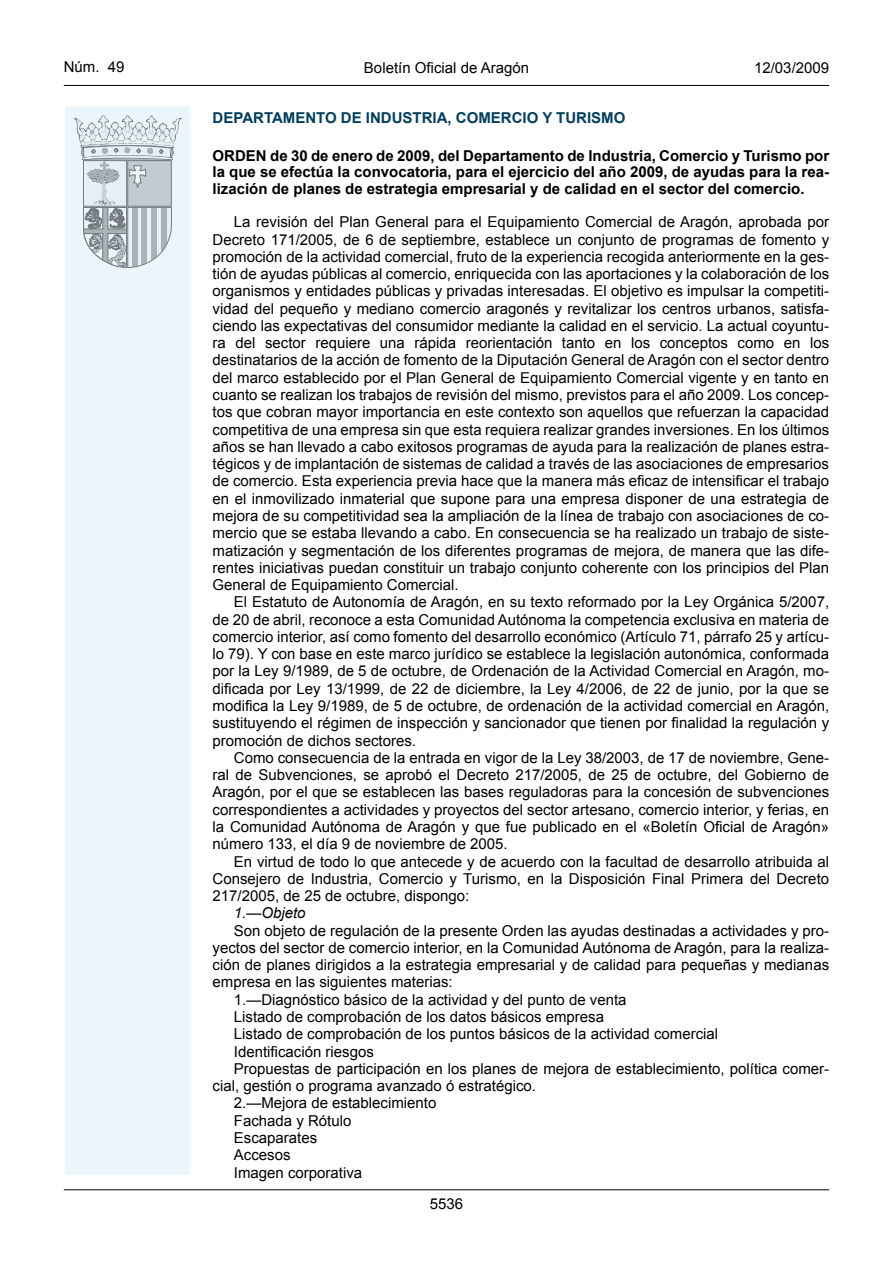
<style>
.page{position:relative;width:893px;height:1263px;background:#fff}
.page>*{position:absolute;margin:0;border:0;box-sizing:border-box;transform-origin:0 0}
.inicio_de_parrafo{font:15px/17.2px "Arial";color:#000;text-align:justify}
.Titulo_text{font:700 15px/16.5px "Arial";color:#000;text-align:justify}
.emisor_text{font:700 15px "Arial";color:#003e5c}
.estilo_head-c{font:15px "Arial";color:#000}
.estilo_head-d{font:15px "Arial";color:#000}
.inicio_de_parrafo-2{font:italic 15px "Arial";color:#000}
.estilo_head-i{font:15px "Arial";color:#000}
.numero_pagina{font:15px "Arial";color:#000}
</style>
<div class="page">
<hr style="left:64px;top:85px;width:765px;height:1px;background:#000">
<div style="left:64px;top:105px;width:127px;height:1071px;background:#eaf6fc;border:2px solid #fff"></div>
<svg style="left:75px;top:115px;width:106px;height:153px"></svg>
<hr style="left:64px;top:1189px;width:765px;height:1px;background:#000">
<p class="estilo_head-i" style="left:64px;top:57px;width:62px">Núm. 49</p>
<p class="estilo_head-c" style="left:364px;top:57px;width:167px">Boletín Oficial de Aragón</p>
<p class="estilo_head-d" style="left:754px;top:57px;width:77px">12/03/2009</p>
<p class="emisor_text" style="left:213px;top:108px;width:414px">DEPARTAMENTO DE INDUSTRIA, COMERCIO Y TURISMO</p>
<p class="Titulo_text" style="left:213px;top:148px;width:618px">ORDEN de 30 de enero de 2009, del Departamento de Industria, Comercio y Turismo por la que se efectúa la convocatoria, para el ejercicio del año 2009, de ayudas para la rea&shy;lización de planes de estrategia empresarial y de calidad en el sector del comercio.</p>
<p class="inicio_de_parrafo" style="left:213px;top:213px;width:618px;text-indent:21px">La revisión del Plan General para el Equipamiento Comercial de Aragón, aprobada por Decreto 171/2005, de 6 de septiembre, establece un conjunto de programas de fomento y promoción de la actividad comercial, fruto de la experiencia recogida anteriormente en la ges&shy;tión de ayudas públicas al comercio, enriquecida con las aportaciones y la colaboración de los organismos y entidades públicas y privadas interesadas. El objetivo es impulsar la competiti&shy;vidad del pequeño y mediano comercio aragonés y revitalizar los centros urbanos, satisfa&shy;ciendo las expectativas del consumidor mediante la calidad en el servicio. La actual coyuntu&shy;ra del sector requiere una rápida reorientación tanto en los conceptos como en los destinatarios de la acción de fomento de la Diputación General de Aragón con el sector dentro del marco establecido por el Plan General de Equipamiento Comercial vigente y en tanto en cuanto se realizan los trabajos de revisión del mismo, previstos para el año 2009. Los concep&shy;tos que cobran mayor importancia en este contexto son aquellos que refuerzan la capacidad competitiva de una empresa sin que esta requiera realizar grandes inversiones. En los últimos años se han llevado a cabo exitosos programas de ayuda para la realización de planes estra&shy;tégicos y de implantación de sistemas de calidad a través de las asociaciones de empresarios de comercio. Esta experiencia previa hace que la manera más eficaz de intensificar el trabajo en el inmovilizado inmaterial que supone para una empresa disponer de una estrategia de mejora de su competitividad sea la ampliación de la línea de trabajo con asociaciones de co&shy;mercio que se estaba llevando a cabo. En consecuencia se ha realizado un trabajo de siste&shy;matización y segmentación de los diferentes programas de mejora, de manera que las dife&shy;rentes iniciativas puedan constituir un trabajo conjunto coherente con los principios del Plan General de Equipamiento Comercial.</p>
<p class="inicio_de_parrafo" style="left:213px;top:594px;width:618px;text-indent:21px">El Estatuto de Autonomía de Aragón, en su texto reformado por la Ley Orgánica 5/2007, de 20 de abril, reconoce a esta Comunidad Autónoma la competencia exclusiva en materia de comercio interior, así como fomento del desarrollo económico (Artículo 71, párrafo 25 y artícu&shy;lo 79). Y con base en este marco jurídico se establece la legislación autonómica, conformada por la Ley 9/1989, de 5 de octubre, de Ordenación de la Actividad Comercial en Aragón, mo&shy;dificada por Ley 13/1999, de 22 de diciembre, la Ley 4/2006, de 22 de junio, por la que se modifica la Ley 9/1989, de 5 de octubre, de ordenación de la actividad comercial en Aragón, sustituyendo el régimen de inspección y sancionador que tienen por finalidad la regulación y promoción de dichos sectores.</p>
<p class="inicio_de_parrafo" style="left:213px;top:749px;width:618px;text-indent:21px">Como consecuencia de la entrada en vigor de la Ley 38/2003, de 17 de noviembre, Gene&shy;ral de Subvenciones, se aprobó el Decreto 217/2005, de 25 de octubre, del Gobierno de Aragón, por el que se establecen las bases reguladoras para la concesión de subvenciones correspondientes a actividades y proyectos del sector artesano, comercio interior, y ferias, en la Comunidad Autónoma de Aragón y que fue publicado en el «Boletín Oficial de Aragón» número 133, el día 9 de noviembre de 2005.</p>
<p class="inicio_de_parrafo" style="left:213px;top:853px;width:618px;text-indent:21px">En virtud de todo lo que antecede y de acuerdo con la facultad de desarrollo atribuida al Consejero de Industria, Comercio y Turismo, en la Disposición Final Primera del Decreto 217/2005, de 25 de octubre, dispongo:</p>
<p class="inicio_de_parrafo-2" style="left:234px;top:903px;width:73px">1.—Objeto</p>
<p class="inicio_de_parrafo" style="left:213px;top:922px;width:618px;text-indent:21px">Son objeto de regulación de la presente Orden las ayudas destinadas a actividades y pro&shy;yectos del sector de comercio interior, en la Comunidad Autónoma de Aragón, para la realiza&shy;ción de planes dirigidos a la estrategia empresarial y de calidad para pequeñas y medianas empresa en las siguientes materias:</p>
<p class="inicio_de_parrafo" style="left:234px;top:991px;width:394px">1.—Diagnóstico básico de la actividad y del punto de venta</p>
<p class="inicio_de_parrafo" style="left:234px;top:1008px;width:372px">Listado de comprobación de los datos básicos empresa</p>
<p class="inicio_de_parrafo" style="left:234px;top:1025px;width:486px">Listado de comprobación de los puntos básicos de la actividad comercial</p>
<p class="inicio_de_parrafo" style="left:234px;top:1043px;width:142px">Identificación riesgos</p>
<p class="inicio_de_parrafo" style="left:213px;top:1060px;width:618px;text-indent:21px">Propuestas de participación en los planes de mejora de establecimiento, política comer&shy;cial, gestión o programa avanzado ó estratégico.</p>
<p class="inicio_de_parrafo" style="left:234px;top:1095px;width:204px">2.—Mejora de establecimiento</p>
<p class="inicio_de_parrafo" style="left:234px;top:1112px;width:119px">Fachada y Rótulo</p>
<p class="inicio_de_parrafo" style="left:234px;top:1129px;width:85px">Escaparates</p>
<p class="inicio_de_parrafo" style="left:234px;top:1146px;width:58px">Accesos</p>
<p class="inicio_de_parrafo" style="left:234px;top:1164px;width:130px">Imagen corporativa</p>
<p class="numero_pagina" style="left:430px;top:1194px;width:35px">5536</p>
</div>
